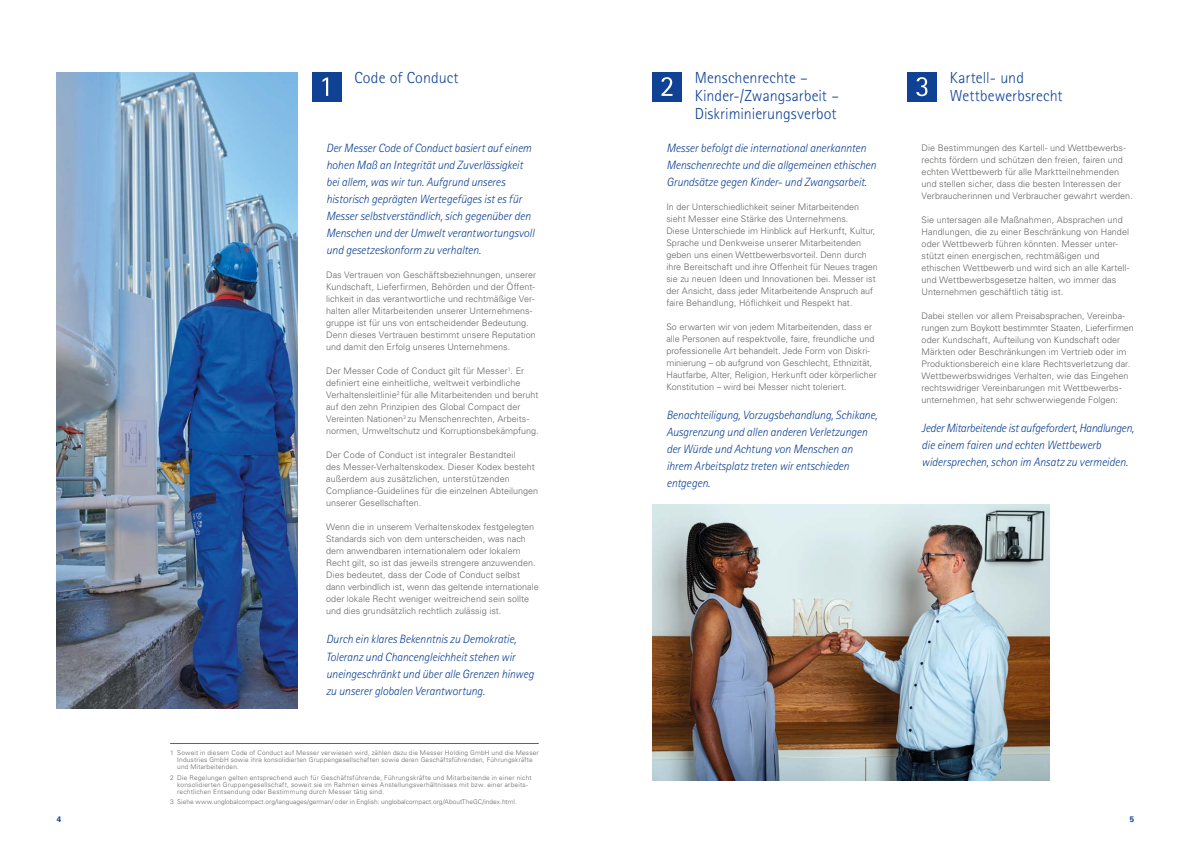
<style>
.page{position:relative;width:1191px;height:842px;background:#fff}
.page>*{position:absolute;margin:0;border:0;box-sizing:border-box;transform-origin:0 0}
.t1{font:300 16px/18px "Rotis Sans Serif Pro";letter-spacing:.005em;color:#0f4295}
.t2{font:italic 300 12px/17px "Rotis Sans Serif Pro";letter-spacing:-.015em;color:#0f4295}
.t3{font:300 9px/12px "Univers LT Pro 45";letter-spacing:.005em;color:#636362}
.t4{font:700 8px "Univers LT Pro 65";color:#0f4295}
.t5{font:300 6.5px/7px "Univers LT Pro 45";letter-spacing:.03em;color:#636362}
.t6{font:300 6.5px "Univers LT Pro 45";letter-spacing:.01em;color:#636362}
</style>
<div class="page">
<img style="left:652px;top:504px;width:397px;height:276px">
<div style="left:312px;top:72px;width:30px;height:30px;background:#0f4295"></div>
<svg style="left:322px;top:78px;width:6px;height:18px"></svg>
<div style="left:652px;top:72px;width:30px;height:30px;background:#0f4295"></div>
<svg style="left:661px;top:77px;width:11px;height:19px"></svg>
<div style="left:907px;top:72px;width:30px;height:30px;background:#0f4295"></div>
<svg style="left:916px;top:77px;width:11px;height:19px"></svg>
<hr style="left:170px;top:743px;width:369px;height:1px;background:#636362">
<img style="left:57px;top:72px;width:241px;height:636px">
<h1 class="t1" style="left:354px;top:69px;width:106px">Code of Conduct</h1>
<p class="t2" style="left:326px;top:140px;width:210px">Der Messer Code of Conduct basiert auf einem hohen Maß an Integrität und Zuverlässigkeit bei allem, was wir tun. Aufgrund unseres historisch geprägten Wertegefüges ist es für Messer selbstverständlich, sich gegenüber den Menschen und der Umwelt verantwortungsvoll und gesetzeskonform zu verhalten.</p>
<p class="t3" style="left:326px;top:269px;width:211px">Das Vertrauen von Geschäftsbeziehnungen, unserer Kundschaft, Lieferfirmen, Behörden und der Öffent&shy;lichkeit in das verantwortliche und rechtmäßige Ver&shy;halten aller Mitarbeitenden unserer Unternehmens&shy;gruppe ist für uns von entscheidender Bedeutung.<br>Denn dieses Vertrauen bestimmt unsere Reputation und damit den Erfolg unseres Unternehmens.</p>
<p class="t3" style="left:326px;top:365px;width:214px">Der Messer Code of Conduct gilt für Messer<sup>1</sup>. Er definiert eine einheitliche, weltweit verbindliche Verhaltensleitlinie<sup>2</sup> für alle Mitarbeitenden und beruht auf den zehn Prinzipien des Global Compact der Vereinten Nationen<sup>3</sup> zu Menschenrechten, Arbeits&shy;normen, Umweltschutz und Korruptionsbekämpfung.</p>
<p class="t3" style="left:326px;top:449px;width:213px">Der Code of Conduct ist integraler Bestandteil<br>des Messer-Verhaltenskodex. Dieser Kodex besteht außerdem aus zusätzlichen, unterstützenden Compliance-Guidelines für die einzelnen Abteilungen unserer Gesellschaften.</p>
<p class="t3" style="left:326px;top:521px;width:214px">Wenn die in unserem Verhaltenskodex festgelegten Standards sich von dem unterscheiden, was nach dem anwendbaren internationalem oder lokalem Recht gilt, so ist das jeweils strengere anzuwenden.<br>Dies bedeutet, dass der Code of Conduct selbst dann verbindlich ist, wenn das geltende internationale oder lokale Recht weniger weitreichend sein sollte und dies grundsätzlich rechtlich zulässig ist.</p>
<h2 class="t2" style="left:326px;top:631px;width:209px">Durch ein klares Bekenntnis zu Demokratie, Toleranz und Chancengleichheit stehen wir uneingeschränkt und über alle Grenzen hinweg zu unserer globalen Verantwortung.</h2>
<p class="t5" style="left:177px;top:749px;width:363px;text-indent:-7px">1 Soweit in diesem Code of Conduct auf Messer verwiesen wird, zählen dazu die Messer Holding GmbH und die Messer<br>Industries GmbH sowie ihre konsolidierten Gruppengesellschaften sowie deren Geschäftsführenden, Führungskräfte und Mitarbeitenden.</p>
<p class="t5" style="left:177px;top:774px;width:356px;text-indent:-7px">2 Die Regelungen gelten entsprechend auch für Geschäftsführende, Führungskräfte und Mitarbeitende in einer nicht konsolidierten Gruppengesellschaft, soweit sie im Rahmen eines Anstellungsverhältnisses mit bzw. einer arbeits&shy;rechtlichen Entsendung oder Bestimmung durch Messer tätig sind.</p>
<p class="t6" style="left:170px;top:797px;width:348px">3 Siehe www.unglobalcompact.org/languages/german/ oder in English: unglobalcompact.org/AboutTheGC/index.html.</p>
<h1 class="t1" style="left:694px;top:69px;width:146px">Menschenrechte –<br>Kinder-/Zwangsarbeit –<br>Diskriminierungsverbot</h1>
<h1 class="t1" style="left:950px;top:69px;width:114px">Kartell- und<br>Wettbewerbsrecht</h1>
<h2 class="t2" style="left:666px;top:140px;width:211px">Messer befolgt die international anerkannten<br>Menschenrechte und die allgemeinen ethischen<br>Grundsätze gegen Kinder- und Zwangsarbeit.</h2>
<p class="t3" style="left:666px;top:201px;width:213px">In der Unterschiedlichkeit seiner Mitarbeitenden sieht Messer eine Stärke des Unternehmens.<br>Diese Unterschiede im Hinblick auf Herkunft, Kultur, Sprache und Denkweise unserer Mitarbeitenden geben uns einen Wettbewerbsvorteil. Denn durch ihre Bereitschaft und ihre Offenheit für Neues tragen sie zu neuen Ideen und Innovationen bei. Messer ist der Ansicht, dass jeder Mitarbeitende Anspruch auf faire Behandlung, Höflichkeit und Respekt hat.</p>
<p class="t3" style="left:666px;top:321px;width:212px">So erwarten wir von jedem Mitarbeitenden, dass er alle Personen auf respektvolle, faire, freundliche und professionelle Art behandelt. Jede Form von Diskri&shy;minierung – ob aufgrund von Geschlecht, Ethnizität, Hautfarbe, Alter, Religion, Herkunft oder körperlicher Konstitution – wird bei Messer nicht toleriert.</p>
<h2 class="t2" style="left:666px;top:407px;width:212px">Benachteiligung, Vorzugsbehandlung, Schikane, Ausgrenzung und allen anderen Verletzungen der Würde und Achtung von Menschen an ihrem Arbeitsplatz treten wir entschieden entgegen.</h2>
<p class="t3" style="left:921px;top:141px;width:213px">Die Bestimmungen des Kartell- und Wettbewerbs&shy;rechts fördern und schützen den freien, fairen und echten Wettbewerb für alle Marktteilnehmenden und stellen sicher, dass die besten Interessen der Verbraucherinnen und Verbraucher gewahrt werden.</p>
<p class="t3" style="left:921px;top:213px;width:209px">Sie untersagen alle Maßnahmen, Absprachen und Handlungen, die zu einer Beschränkung von Handel oder Wettbewerb führen könnten. Messer unter&shy;stützt einen energischen, rechtmäßigen und ethischen Wettbewerb und wird sich an alle Kartell&shy;und Wettbewerbsgesetze halten, wo immer das Unternehmen geschäftlich tätig ist.</p>
<p class="t3" style="left:921px;top:309px;width:214px">Dabei stellen vor allem Preisabsprachen, Vereinba&shy;rungen zum Boykott bestimmter Staaten, Lieferfirmen oder Kundschaft, Aufteilung von Kundschaft oder Märkten oder Beschränkungen im Vertrieb oder im Produktionsbereich eine klare Rechtsverletzung dar.<br>Wettbewerbswidriges Verhalten, wie das Eingehen rechtswidriger Vereinbarungen mit Wettbewerbs&shy;unternehmen, hat sehr schwerwiegende Folgen:</p>
<h2 class="t2" style="left:921px;top:419px;width:214px">Jeder Mitarbeitende ist aufgefordert, Handlungen, die einem fairen und echten Wettbewerb widersprechen, schon im Ansatz zu vermeiden.</h2>
<p class="t4" style="left:57px;top:814px;width:6px">4</p>
<p class="t4" style="left:1129px;top:814px;width:6px">5</p>
</div>
